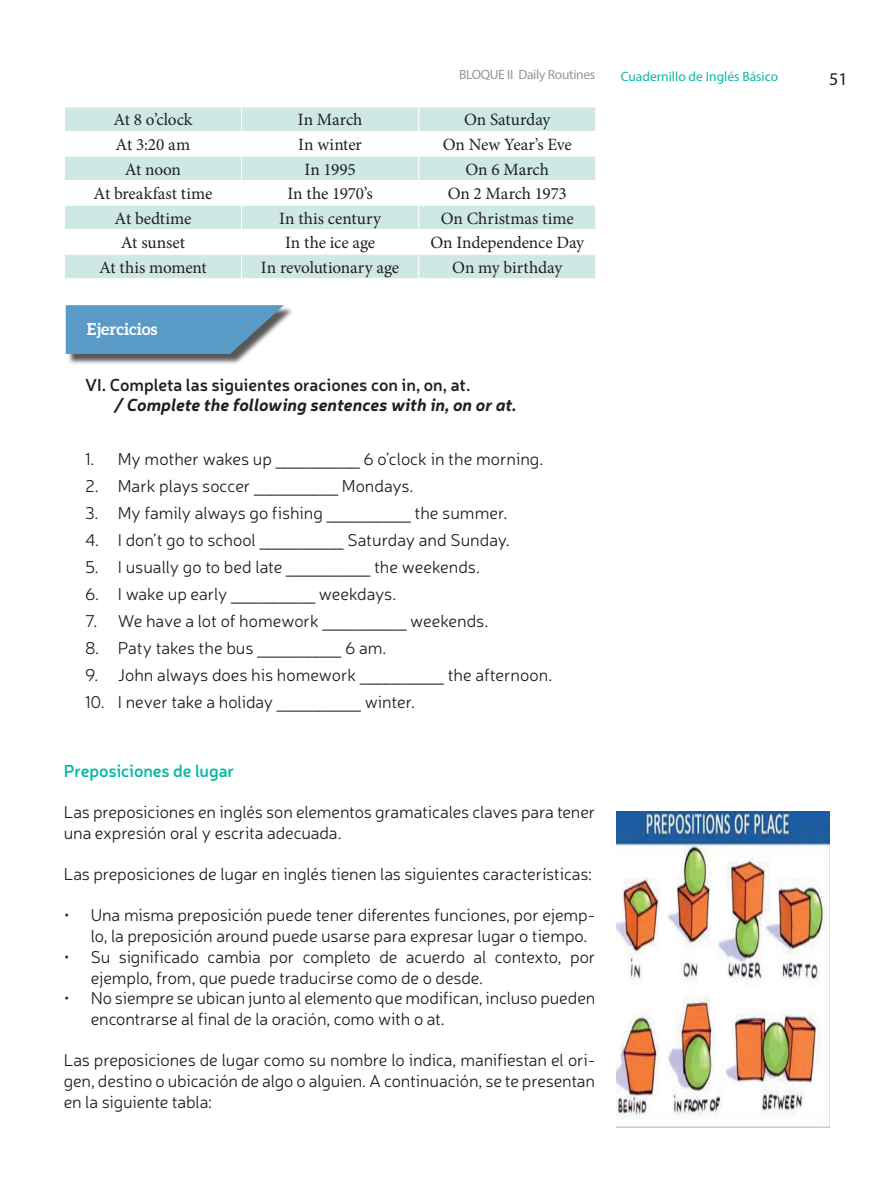
<style>
.page{position:relative;width:893px;height:1191px;background:#fff}
.page>*{position:absolute;margin:0;border:0;box-sizing:border-box;transform-origin:0 0}
.t1{font:18px "Myriad Pro";color:#231f20}
.t2{font:300 17.25px/20.7px "Neris";letter-spacing:-.005em;color:#231f20}
.t3{font:17.25px "Minion Pro";letter-spacing:-.005em;color:#231f20}
.t4{font:600 17.25px "Neris";color:#231f20}
.t5{font:italic 700 17.25px "Neris";color:#231f20}
.t6{font:600 17.25px "Neris";letter-spacing:-.005em;color:#09b9a4}
.t7{font:700 16.5px "Aleo";color:#fff}
.t8{font:13.5px "Myriad Pro";color:#09b9a4}
.t9{font:13.5px "Myriad Pro";letter-spacing:-.02em;color:#939598}
</style>
<div class="page">
<svg style="left:65px;top:107px;width:530px;height:171px;fill:#cee9e3"></svg>
<hr style="left:64px;top:131px;width:178px;height:1px;background:#fff">
<hr style="left:242px;top:131px;width:177px;height:1px;background:#fff">
<hr style="left:419px;top:131px;width:177px;height:1px;background:#fff">
<hr style="left:64px;top:155px;width:178px;height:2px;background:#fff">
<hr style="left:242px;top:155px;width:177px;height:2px;background:#fff">
<hr style="left:419px;top:155px;width:177px;height:2px;background:#fff">
<hr style="left:64px;top:180px;width:178px;height:1px;background:#fff">
<hr style="left:242px;top:180px;width:177px;height:1px;background:#fff">
<hr style="left:419px;top:180px;width:177px;height:1px;background:#fff">
<hr style="left:64px;top:204px;width:178px;height:2px;background:#fff">
<hr style="left:242px;top:204px;width:177px;height:2px;background:#fff">
<hr style="left:419px;top:204px;width:177px;height:2px;background:#fff">
<hr style="left:64px;top:229px;width:178px;height:1px;background:#fff">
<hr style="left:242px;top:229px;width:177px;height:1px;background:#fff">
<hr style="left:419px;top:229px;width:177px;height:1px;background:#fff">
<hr style="left:64px;top:254px;width:178px;height:1px;background:#fff">
<hr style="left:242px;top:254px;width:177px;height:1px;background:#fff">
<svg style="left:241px;top:107px;width:1px;height:171px"></svg>
<hr style="left:419px;top:254px;width:177px;height:1px;background:#fff">
<svg style="left:418px;top:107px;width:1px;height:171px"></svg>
<svg style="left:595px;top:107px;width:1px;height:171px"></svg>
<div style="left:67px;top:306px;width:227px;height:59px;background:#231f20;opacity:.75"></div>
<svg style="left:66px;top:305px;width:218px;height:49px;background:#659ec5"></svg>
<img style="left:617px;top:811px;width:212px;height:316px">
<p class="t9" style="left:459px;top:67px;width:138px">BLOQUE II Daily Routines</p>
<p class="t3" style="left:113px;top:108px;width:81px">At 8 o’clock</p>
<p class="t3" style="left:298px;top:108px;width:66px">In March</p>
<p class="t3" style="left:464px;top:108px;width:88px">On Saturday</p>
<p class="t3" style="left:116px;top:133px;width:76px">At 3:20 am</p>
<p class="t3" style="left:298px;top:133px;width:65px">In winter</p>
<p class="t3" style="left:443px;top:133px;width:131px">On New Year’s Eve</p>
<p class="t3" style="left:125px;top:157px;width:58px">At noon</p>
<p class="t3" style="left:304px;top:157px;width:53px">In 1995</p>
<p class="t3" style="left:466px;top:157px;width:85px">On 6 March</p>
<p class="t3" style="left:94px;top:182px;width:120px">At breakfast time</p>
<p class="t3" style="left:287px;top:182px;width:87px">In the 1970’s</p>
<p class="t3" style="left:448px;top:182px;width:121px">On 2 March 1973</p>
<p class="t3" style="left:114px;top:207px;width:78px">At bedtime</p>
<p class="t3" style="left:279px;top:207px;width:103px">In this century</p>
<p class="t3" style="left:441px;top:207px;width:134px">On Christmas time</p>
<p class="t3" style="left:121px;top:231px;width:66px">At sunset</p>
<p class="t3" style="left:285px;top:231px;width:92px">In the ice age</p>
<p class="t3" style="left:430px;top:231px;width:155px">On Independence Day</p>
<p class="t3" style="left:99px;top:256px;width:109px">At this moment</p>
<p class="t3" style="left:261px;top:256px;width:140px">In revolutionary age</p>
<p class="t3" style="left:452px;top:256px;width:112px">On my birthday</p>
<p class="t7" style="left:87px;top:319px;width:72px">Ejercicios</p>
<p class="t4" style="left:85px;top:373px;width:387px">VI. Completa las siguientes oraciones con in, on, at.</p>
<p class="t5" style="left:114px;top:393px;width:405px">/ Complete the following sentences with in, on or at.</p>
<p class="t2" style="left:85px;top:448px;width:460px">1. My mother wakes up __________ 6 o’clock in the morning.</p>
<p class="t2" style="left:85px;top:475px;width:330px">2. Mark plays soccer __________ Mondays.</p>
<p class="t2" style="left:85px;top:502px;width:424px">3. My family always go fishing __________ the summer.</p>
<p class="t2" style="left:85px;top:529px;width:426px">4. I don’t go to school __________ Saturday and Sunday.</p>
<p class="t2" style="left:85px;top:556px;width:396px">5. I usually go to bed late __________ the weekends.</p>
<p class="t2" style="left:85px;top:583px;width:313px">6. I wake up early __________ weekdays.</p>
<p class="t2" style="left:85px;top:610px;width:405px">7. We have a lot of homework __________ weekends.</p>
<p class="t2" style="left:85px;top:637px;width:303px">8. Paty takes the bus __________ 6 am.</p>
<p class="t2" style="left:85px;top:664px;width:469px">9. John always does his homework __________ the afternoon.</p>
<p class="t2" style="left:85px;top:691px;width:332px">10. I never take a holiday __________ winter.</p>
<p class="t6" style="left:64px;top:758px;width:172px">Preposiciones de lugar</p>
<p class="t2" style="left:64px;top:801px;width:533px">Las preposiciones en inglés son elementos gramaticales claves para tener una expresión oral y escrita adecuada.</p>
<p class="t2" style="left:64px;top:863px;width:530px">Las preposiciones de lugar en inglés tienen las siguientes características:</p>
<p class="t2" style="left:91px;top:904px;width:506px;text-indent:-27px">• Una misma preposición puede tener diferentes funciones, por ejemp&shy;lo, la preposición around puede usarse para expresar lugar o tiempo.</p>
<p class="t2" style="left:91px;top:946px;width:506px;text-indent:-27px">• Su significado cambia por completo de acuerdo al contexto, por ejemplo, from, que puede traducirse como de o desde.</p>
<p class="t2" style="left:91px;top:987px;width:506px;text-indent:-27px">• No siempre se ubican junto al elemento que modifican, incluso pueden encontrarse al final de la oración, como with o at.</p>
<p class="t2" style="left:64px;top:1049px;width:533px;text-align:justify">Las preposiciones de lugar como su nombre lo indica, manifiestan el ori&shy;gen, destino o ubicación de algo o alguien. A continuación, se te presentan en la siguiente tabla:</p>
<p class="t8" style="left:621px;top:68px;width:159px">Cuadernillo de Inglés Básico</p>
<p class="t1" style="left:829px;top:68px;width:20px">51</p>
</div>
